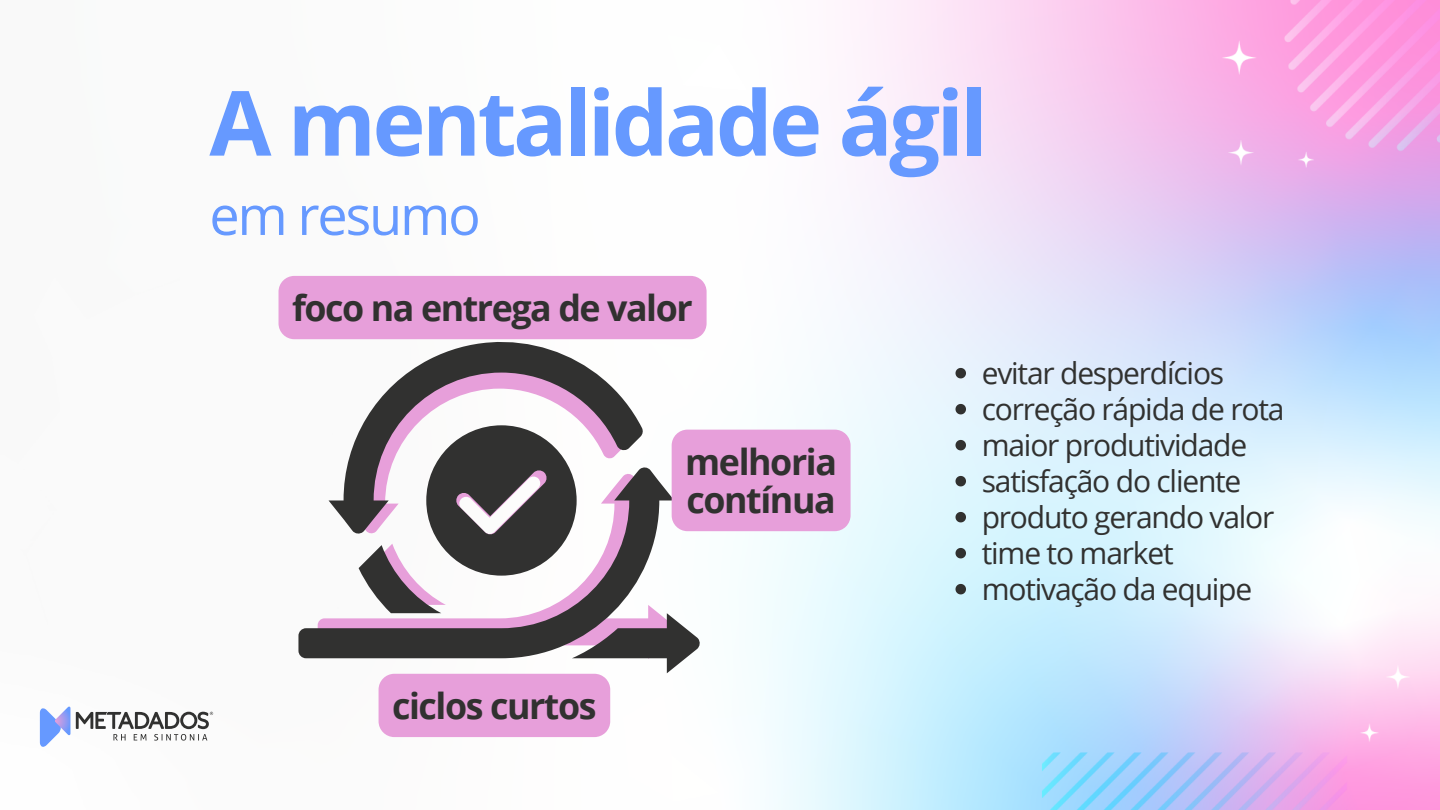
<style>
.page{position:relative;width:1440px;height:810px;background:#fff}
.page>*{position:absolute;margin:0;border:0;box-sizing:border-box;transform-origin:0 0}
.t1{font:700 90px "Open Sans";letter-spacing:-.04em;color:#69f}
.t2{font:54px "Open Sans";letter-spacing:-.04em;color:#69f}
.t3{font:700 35.8px/38.3px "Open Sans";letter-spacing:-.04em;color:#313130}
.t4{font:30px "Open Sans";letter-spacing:-.04em;color:#313130}
</style>
<div class="page">
<img style="left:39px;top:0;width:1401px;height:810px">
<svg style="left:40px;top:706px;width:30px;height:41px"></svg>
<svg style="left:76px;top:712px;width:137px;height:29px"></svg>
<svg style="left:298px;top:467px;width:61px;height:191px"></svg>
<svg style="left:329px;top:339px;width:314px;height:196px"></svg>
<div style="left:279px;top:276px;width:428px;height:63px;background:#e79fda"></div>
<svg style="left:359px;top:425px;width:492px;height:312px"></svg>
<svg style="left:956px;top:368px;width:10px;height:10px"></svg>
<svg style="left:956px;top:404px;width:10px;height:10px"></svg>
<svg style="left:956px;top:440px;width:10px;height:10px"></svg>
<svg style="left:956px;top:476px;width:10px;height:10px"></svg>
<svg style="left:956px;top:512px;width:10px;height:10px"></svg>
<svg style="left:956px;top:548px;width:10px;height:10px"></svg>
<svg style="left:956px;top:584px;width:10px;height:10px"></svg>
<p class="t1" style="left:209px;top:60px;width:780px">A mentalidade ágil</p>
<p class="t2" style="left:209px;top:177px;width:273px">em resumo</p>
<p class="t3" style="left:292px;top:288px;width:402px">foco na entrega de valor</p>
<p class="t3" style="left:392px;top:686px;width:206px">ciclos curtos</p>
<p class="t3" style="left:685px;top:442px;width:153px">melhoria contínua</p>
<p class="t4" style="left:982px;top:352px;width:244px">evitar desperdícios</p>
<p class="t4" style="left:982px;top:388px;width:304px">correção rápida de rota</p>
<p class="t4" style="left:982px;top:424px;width:267px">maior produtividade</p>
<p class="t4" style="left:982px;top:460px;width:261px">satisfação do cliente</p>
<p class="t4" style="left:982px;top:496px;width:294px">produto gerando valor</p>
<p class="t4" style="left:982px;top:532px;width:194px">time to market</p>
<p class="t4" style="left:982px;top:568px;width:272px">motivação da equipe</p>
</div>
